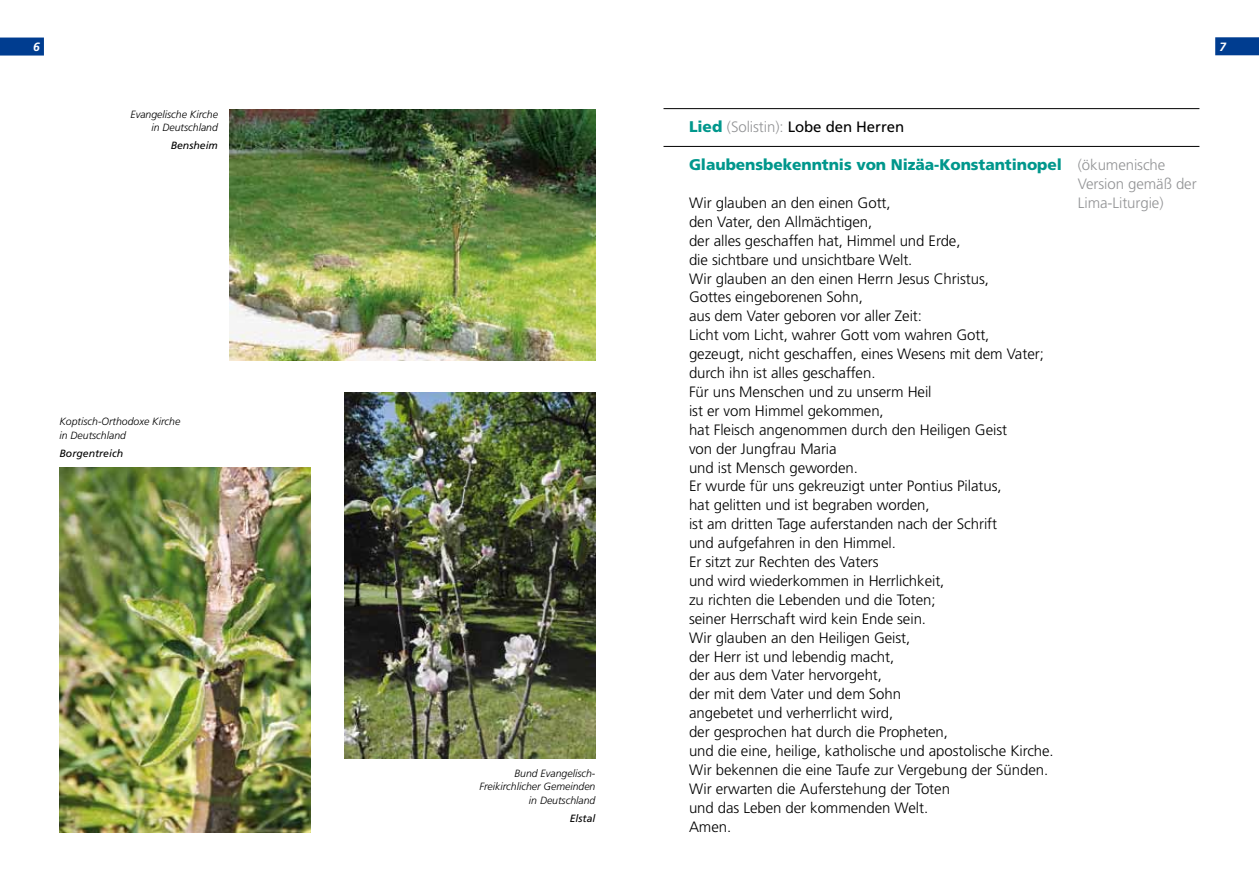
<style>
.page{position:relative;width:1259px;height:893px;background:#fff}
.page>*{position:absolute;margin:0;border:0;box-sizing:border-box;transform-origin:0 0}
.t1{font:900 15.45px "Frutiger";letter-spacing:-.005em;color:#00978c}
.t2{font:300 15px/18.9px "Frutiger";letter-spacing:-.005em;color:#000}
.t3{font:300 15px/18.9px "Frutiger";letter-spacing:-.005em;color:#929395}
.t4{font:15px "Frutiger";letter-spacing:-.005em;color:#000}
.t5{font:italic 700 12px "Frutiger";color:#fff}
.t6{font:italic 300 10.5px/13.5px "Frutiger";color:#000;text-align:right}
.t7{font:italic 10.5px "Frutiger";color:#000}
.s1{font-weight:900;font-size:15.45px;color:#00978c}
.s2{font-weight:300;color:#929395}
</style>
<div class="page">
<hr style="left:663px;top:108px;width:536px;height:1px;background:#000">
<hr style="left:663px;top:146px;width:536px;height:1px;background:#000">
<div style="left:0;top:38px;width:44px;height:18px;background:#003d90"></div>
<div style="left:1215px;top:37px;width:44px;height:18px;background:#003d90"></div>
<img style="left:230px;top:110px;width:365px;height:250px">
<img style="left:60px;top:467px;width:250px;height:366px">
<img style="left:344px;top:393px;width:251px;height:365px">
<p class="t5" style="left:33px;top:40px;width:8px">6</p>
<p class="t5" style="left:1219px;top:40px;width:8px">7</p>
<p class="t6" style="left:130px;top:108px;width:89px">Evangelische Kirche in Deutschland</p>
<p class="t7" style="left:171px;top:139px;width:49px">Bensheim</p>
<p class="t6" style="left:60px;top:415px;width:122px;text-align:left">Koptisch-Orthodoxe Kirche in Deutschland</p>
<p class="t7" style="left:60px;top:447px;width:65px">Borgentreich</p>
<p class="t6" style="left:479px;top:767px;width:118px">Bund Evangelisch-<br>Freikirchlicher Gemeinden in Deutschland</p>
<p class="t7" style="left:570px;top:812px;width:27px">Elstal</p>
<p class="t4" style="left:689px;top:118px;width:217px"><span class="s1">Lied</span> <span class="s2">(Solistin):</span> Lobe den Herren</p>
<p class="t1" style="left:689px;top:155px;width:374px">Glaubensbekenntnis von Nizäa-Konstantinopel</p>
<p class="t2" style="left:689px;top:193px;width:366px">Wir glauben an den einen Gott,<br>den Vater, den Allmächtigen,<br>der alles geschaffen hat, Himmel und Erde,<br>die sichtbare und unsichtbare Welt.<br>Wir glauben an den einen Herrn Jesus Christus,<br>Gottes eingeborenen Sohn,<br>aus dem Vater geboren vor aller Zeit:<br>Licht vom Licht, wahrer Gott vom wahren Gott,<br>gezeugt, nicht geschaffen, eines Wesens mit dem Vater; durch ihn ist alles geschaffen.<br>Für uns Menschen und zu unserm Heil<br>ist er vom Himmel gekommen,<br>hat Fleisch angenommen durch den Heiligen Geist<br>von der Jungfrau Maria<br>und ist Mensch geworden.<br>Er wurde für uns gekreuzigt unter Pontius Pilatus,<br>hat gelitten und ist begraben worden,<br>ist am dritten Tage auferstanden nach der Schrift<br>und aufgefahren in den Himmel.<br>Er sitzt zur Rechten des Vaters<br>und wird wiederkommen in Herrlichkeit,<br>zu richten die Lebenden und die Toten;<br>seiner Herrschaft wird kein Ende sein.<br>Wir glauben an den Heiligen Geist,<br>der Herr ist und lebendig macht,<br>der aus dem Vater hervorgeht,<br>der mit dem Vater und dem Sohn<br>angebetet und verherrlicht wird,<br>der gesprochen hat durch die Propheten,<br>und die eine, heilige, katholische und apostolische Kirche.<br>Wir bekennen die eine Taufe zur Vergebung der Sünden.<br>Wir erwarten die Auferstehung der Toten<br>und das Leben der kommenden Welt.<br>Amen.</p>
<p class="t3" style="left:1078px;top:156px;width:120px">(ökumenische<br>Version gemäß der<br>Lima-Liturgie)</p>
</div>
